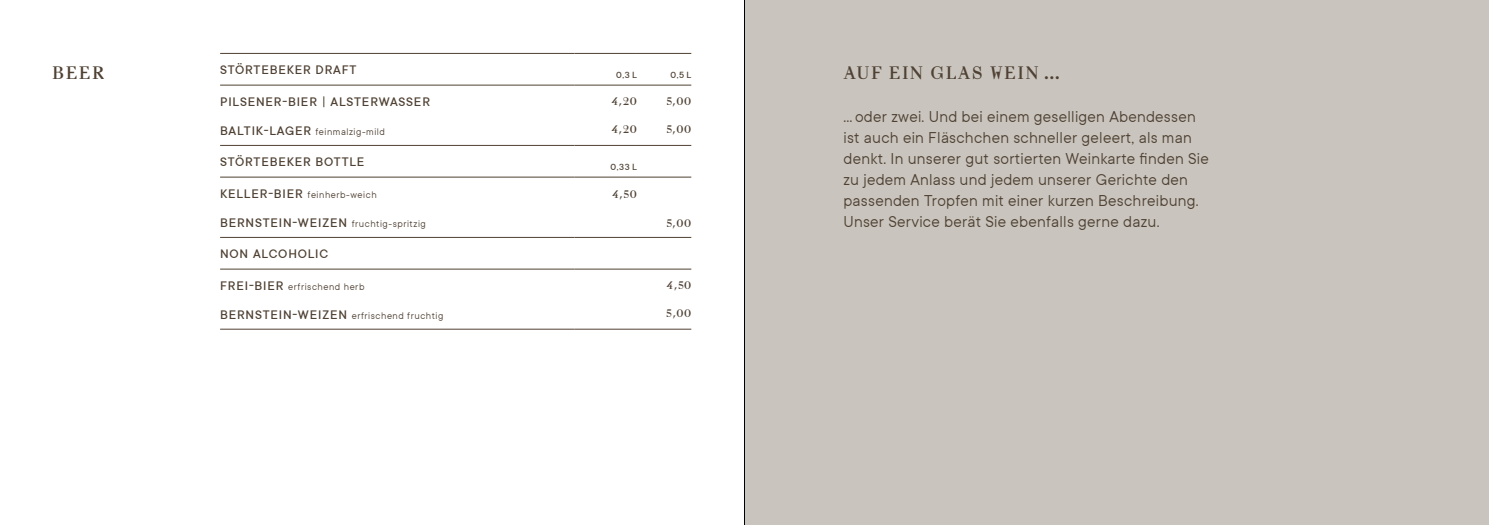
<style>
.page{position:relative;width:1489px;height:525px;background:#fff}
.page>*{position:absolute;margin:0;border:0;box-sizing:border-box;transform-origin:0 0}
.t1{font:17.5px/21px "TT Commons";letter-spacing:.015em;color:#4f4133}
.t2{font:17.5px "The W NYC";letter-spacing:.08em;color:#4f4133}
.t3{font:500 13.75px "TT Commons";letter-spacing:.06em;color:#4f4133}
.t4{font:10.62px "TT Commons";letter-spacing:.05em;color:#4f4133}
.t5{font:10.62px "The W NYC";letter-spacing:.05em;color:#4f4133}
.t6{font:500 10px "TT Commons";color:#4f4133}
.s1{font-weight:400}
.s2{font-weight:500;font-size:13.75px}
</style>
<div class="page">
<div style="left:744px;top:0;width:744px;height:524px;background:#c9c5be"></div>
<hr style="left:220px;top:53px;width:354px;height:1px;background:#4f4133">
<hr style="left:574px;top:53px;width:63px;height:1px;background:#4f4133">
<hr style="left:637px;top:53px;width:54px;height:1px;background:#4f4133">
<hr style="left:220px;top:85px;width:354px;height:1px;background:#4f4133">
<hr style="left:574px;top:85px;width:63px;height:1px;background:#4f4133">
<hr style="left:637px;top:85px;width:54px;height:1px;background:#4f4133">
<hr style="left:220px;top:145px;width:354px;height:1px;background:#4f4133">
<hr style="left:574px;top:145px;width:63px;height:1px;background:#4f4133">
<hr style="left:637px;top:145px;width:54px;height:1px;background:#4f4133">
<hr style="left:220px;top:177px;width:354px;height:1px;background:#4f4133">
<hr style="left:574px;top:177px;width:63px;height:1px;background:#4f4133">
<hr style="left:637px;top:177px;width:54px;height:1px;background:#4f4133">
<hr style="left:220px;top:237px;width:354px;height:1px;background:#4f4133">
<hr style="left:574px;top:237px;width:63px;height:1px;background:#4f4133">
<hr style="left:637px;top:237px;width:54px;height:1px;background:#4f4133">
<hr style="left:220px;top:269px;width:354px;height:1px;background:#4f4133">
<hr style="left:220px;top:329px;width:354px;height:1px;background:#4f4133">
<hr style="left:574px;top:269px;width:63px;height:1px;background:#4f4133">
<hr style="left:574px;top:329px;width:63px;height:1px;background:#4f4133">
<hr style="left:637px;top:269px;width:54px;height:1px;background:#4f4133">
<hr style="left:637px;top:329px;width:54px;height:1px;background:#4f4133">
<hr style="left:744px;top:0;width:1px;height:524px;background:#000">
<p class="t2" style="left:52px;top:62px;width:54px">BEER</p>
<p class="t3" style="left:220px;top:61px;width:138px">STÖRTEBEKER DRAFT</p>
<p class="t6" style="left:616px;top:69px;width:22px">0,3 L</p>
<p class="t6" style="left:670px;top:69px;width:22px">0,5 L</p>
<p class="t3" style="left:220px;top:93px;width:211px">PILSENER-BIER <span class="s1">|</span> ALSTERWASSER</p>
<p class="t5" style="left:611px;top:95px;width:27px">4,20</p>
<p class="t5" style="left:666px;top:95px;width:26px">5,00</p>
<p class="t4" style="left:220px;top:124px;width:166px"><span class="s2">BALTIK-LAGER</span> feinmalzig-mild</p>
<p class="t5" style="left:611px;top:123px;width:27px">4,20</p>
<p class="t5" style="left:666px;top:123px;width:26px">5,00</p>
<p class="t3" style="left:220px;top:153px;width:146px">STÖRTEBEKER BOTTLE</p>
<p class="t6" style="left:610px;top:160px;width:28px">0,33 L</p>
<p class="t4" style="left:220px;top:188px;width:158px"><span class="s2">KELLER-BIER</span> feinherb-weich</p>
<p class="t5" style="left:612px;top:188px;width:26px">4,50</p>
<p class="t4" style="left:220px;top:216px;width:207px"><span class="s2">BERNSTEIN-WEIZEN</span> fruchtig-spritzig</p>
<p class="t5" style="left:666px;top:216px;width:26px">5,00</p>
<p class="t3" style="left:220px;top:245px;width:110px">NON ALCOHOLIC</p>
<p class="t4" style="left:220px;top:280px;width:146px"><span class="s2">FREI-BIER</span> erfrischend herb</p>
<p class="t5" style="left:667px;top:278px;width:26px">4,50</p>
<p class="t4" style="left:220px;top:308px;width:225px"><span class="s2">BERNSTEIN-WEIZEN</span> erfrischend fruchtig</p>
<p class="t5" style="left:666px;top:307px;width:27px">5,00</p>
<p class="t2" style="left:843px;top:62px;width:218px">AUF EIN GLAS WEIN …</p>
<p class="t1" style="left:843px;top:105px;width:367px">… oder zwei. Und bei einem geselligen Abendessen ist auch ein Fläschchen schneller geleert, als man denkt. In unserer gut sortierten Weinkarte finden Sie zu jedem Anlass und jedem unserer Gerichte den passenden Tropfen mit einer kurzen Beschreibung.<br>Unser Service berät Sie ebenfalls gerne dazu.</p>
</div>
